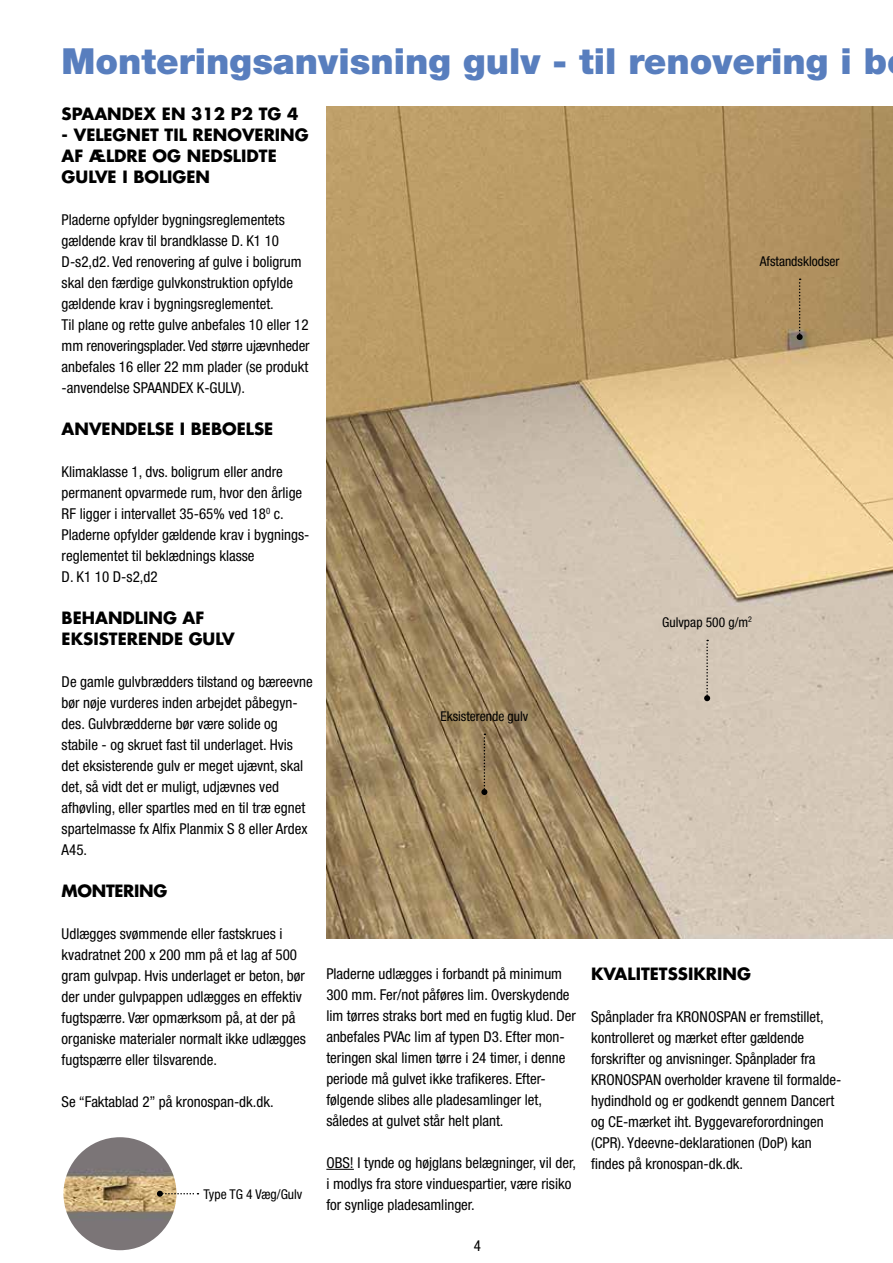
<style>
.page{position:relative;width:893px;height:1263px;background:#fff}
.page>*{position:absolute;margin:0;border:0;box-sizing:border-box;transform-origin:0 0}
.t1{font:900 36px "Helvetica Neue";color:#587ebe}
.t2{font:700 16.5px/21px "CK Futura";color:#000}
.t3{font:700 16.5px "CK Futura";letter-spacing:-.02em;color:#000}
.t4{font:condensed 15px/21px "Helvetica Neue";color:#000}
.t5{font:condensed 13.5px "Helvetica Neue";color:#000}
</style>
<div class="page">
<img style="left:63px;top:1136px;width:114px;height:115px;border-radius:57px">
<div style="left:62px;top:1135px;width:116px;height:117px;border:2px solid #fff;border-radius:50%"></div>
<img style="left:326px;top:106px;width:567px;height:832px">
<svg style="left:326px;top:1169px;width:28px;height:1px"></svg>
<svg style="left:157px;top:1191px;width:41px;height:6px"></svg>
<svg style="left:797px;top:279px;width:6px;height:61px"></svg>
<svg style="left:704px;top:640px;width:6px;height:61px"></svg>
<svg style="left:481px;top:733px;width:6px;height:62px"></svg>
<h1 class="t1" style="left:62px;top:40px;width:827px">Monteringsanvisning gulv - til renovering i b</h1>
<p class="t2" style="left:62px;top:102px;width:238px">SPAANDEX EN 312 P2 TG 4</p>
<p class="t2" style="left:62px;top:123px;width:249px">- VELEGNET TIL RENOVERING<br>AF ÆLDRE OG NEDSLIDTE<br>GULVE I BOLIGEN</p>
<p class="t4" style="left:62px;top:209px;width:249px">Pladerne opfylder bygningsreglementets gældende krav til brandklasse D. K1 10<br>D-s2,d2. Ved renovering af gulve i boligrum skal den færdige gulvkonstruktion opfylde gældende krav i bygningsreglementet.<br>Til plane og rette gulve anbefales 10 eller 12 mm renoveringsplader. Ved større ujævnheder anbefales 16 eller 22 mm plader (se produkt -anvendelse SPAANDEX K-GULV).</p>
<p class="t2" style="left:62px;top:417px;width:213px">ANVENDELSE I BEBOELSE</p>
<p class="t4" style="left:62px;top:461px;width:249px">Klimaklasse 1, dvs. boligrum eller andre permanent opvarmede rum, hvor den årlige RF ligger i intervallet 35-65% ved 18<sup>0</sup> c.<br>Pladerne opfylder gældende krav i bygnings&shy;reglementet til beklædnings klasse<br>D. K1 10 D-s2,d2</p>
<p class="t2" style="left:62px;top:606px;width:175px">BEHANDLING AF<br>EKSISTERENDE GULV</p>
<p class="t4" style="left:62px;top:671px;width:253px">De gamle gulvbrædders tilstand og bæreevne bør nøje vurderes inden arbejdet påbegyn&shy;des. Gulvbrædderne bør være solide og stabile - og skruet fast til underlaget. Hvis det eksisterende gulv er meget ujævnt, skal det, så vidt det er muligt, udjævnes ved afhøvling, eller spartles med en til træ egnet spartelmasse fx Alfix Planmix S 8 eller Ardex A45.</p>
<p class="t3" style="left:62px;top:879px;width:107px">MONTERING</p>
<p class="t4" style="left:62px;top:923px;width:246px">Udlægges svømmende eller fastskrues i kvadratnet 200 x 200 mm på et lag af 500 gram gulvpap. Hvis underlaget er beton, bør der under gulvpappen udlægges en effektiv fugtspærre. Vær opmærksom på, at der på organiske materialer normalt ikke udlægges fugtspærre eller tilsvarende.</p>
<p class="t4" style="left:62px;top:1091px;width:214px">Se “Faktablad 2” på kronospan-dk.dk.</p>
<p class="t5" style="left:203px;top:1186px;width:100px">Type TG 4 Væg/Gulv</p>
<p class="t5" style="left:440px;top:708px;width:89px">Eksisterende gulv</p>
<p class="t4" style="left:326px;top:963px;width:251px">Pladerne udlægges i forbandt på minimum 300 mm. Fer/not påføres lim. Overskydende lim tørres straks bort med en fugtig klud. Der anbefales PVAc lim af typen D3. Efter mon&shy;teringen skal limen tørre i 24 timer, i denne periode må gulvet ikke trafikeres. Efter&shy;følgende slibes alle pladesamlinger let, således at gulvet står helt plant.</p>
<p class="t4" style="left:326px;top:1152px;width:251px">OBS! I tynde og højglans belægninger, vil der, i modlys fra store vinduespartier, være risiko for synlige pladesamlinger.</p>
<p class="t4" style="left:474px;top:1235px;width:9px">4</p>
<p class="t5" style="left:760px;top:253px;width:81px">Afstandsklodser</p>
<p class="t5" style="left:662px;top:614px;width:91px">Gulvpap 500 g/m<sup>2</sup></p>
<p class="t2" style="left:591px;top:963px;width:161px">KVALITETSSIKRING</p>
<p class="t4" style="left:591px;top:1006px;width:252px">Spånplader fra KRONOSPAN er fremstillet, kontrolleret og mærket efter gældende forskrifter og anvisninger. Spånplader fra KRONOSPAN overholder kravene til formalde&shy;hydindhold og er godkendt gennem Dancert og CE-mærket iht. Byggevareforordningen (CPR). Ydeevne-deklarationen (DoP) kan findes på kronospan-dk.dk.</p>
</div>
